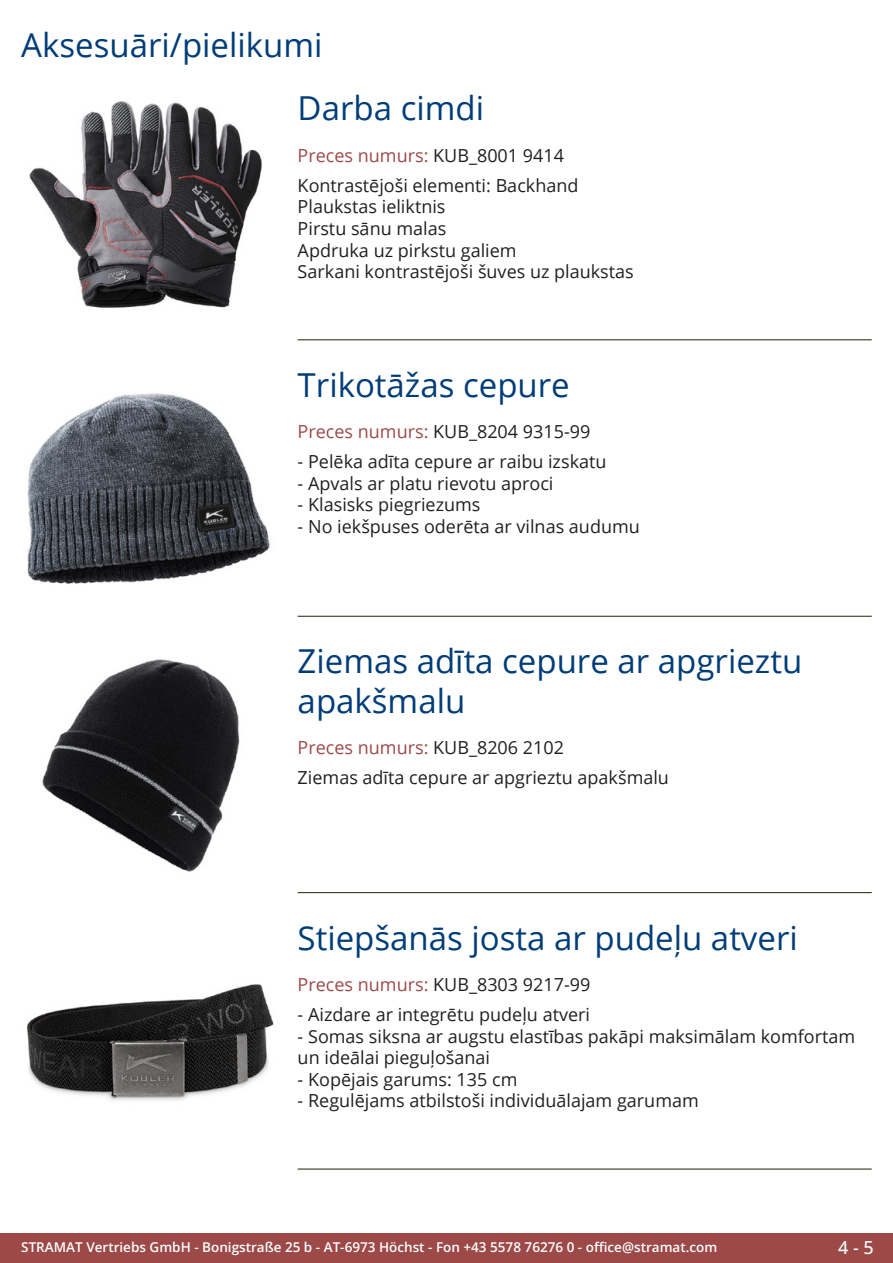
<style>
.page{position:relative;width:893px;height:1263px;background:#fff}
.page>*{position:absolute;margin:0;border:0;box-sizing:border-box;transform-origin:0 0}
.Produkttitel{font:33px/39.6px "Open Sans";color:#003d78}
.RastTitel{font:33px "Open Sans";color:#003d78}
.Beschreibung_Text{font:18px/21.6px "Open Sans";color:#231f20}
.TechDaten_Überschrif{font:18px "Open Sans";color:#231f20}
.TechDaten_Überschrif-2{font:18px "Open Sans";color:#9c4948}
.t1{font:500 18px "Open Sans";color:#fff}
.t2{font:600 13.5px "Open Sans";color:#fff}
.s1{color:#231f20}
.s2{color:#9c4948}
</style>
<div class="page">
<div style="left:0;top:1233px;width:893px;height:30px;background:#9c4948"></div>
<hr style="left:298px;top:340px;width:574px;height:1px;background:#201d08">
<hr style="left:298px;top:616px;width:574px;height:1px;background:#201d08">
<hr style="left:298px;top:892px;width:574px;height:1px;background:#201d08">
<hr style="left:298px;top:1169px;width:574px;height:1px;background:#201d08">
<img style="left:29px;top:100px;width:233px;height:208px">
<img style="left:27px;top:393px;width:243px;height:191px">
<img style="left:42px;top:659px;width:198px;height:213px">
<img style="left:27px;top:984px;width:247px;height:117px">
<p class="RastTitel" style="left:21px;top:22px;width:303px">Aksesuāri/pielikumi</p>
<p class="Produkttitel" style="left:298px;top:88px;width:188px">Darba cimdi</p>
<p class="TechDaten_Überschrif-2" style="left:298px;top:143px;width:268px">Preces numurs: <span class="s1">KUB_8001 9414</span></p>
<p class="Beschreibung_Text" style="left:298px;top:174px;width:338px">Kontrastējoši elementi: Backhand<br>Plaukstas ieliktnis<br>Pirstu sānu malas<br>Apdruka uz pirkstu galiem<br>Sarkani kontrastējoši šuves uz plaukstas</p>
<p class="Produkttitel" style="left:298px;top:364px;width:274px">Trikotāžas cepure</p>
<p class="TechDaten_Überschrif" style="left:298px;top:420px;width:294px"><span class="s2">Preces numurs:</span> KUB_8204 9315-99</p>
<p class="Beschreibung_Text" style="left:298px;top:450px;width:310px">- Pelēka adīta cepure ar raibu izskatu</p>
<p class="Beschreibung_Text" style="left:298px;top:472px;width:257px">- Apvals ar platu rievotu aproci</p>
<p class="Beschreibung_Text" style="left:298px;top:494px;width:184px">- Klasisks piegriezums</p>
<p class="Beschreibung_Text" style="left:298px;top:515px;width:344px">- No iekšpuses oderēta ar vilnas audumu</p>
<p class="Produkttitel" style="left:298px;top:640px;width:506px">Ziemas adīta cepure ar apgrieztu apakšmalu</p>
<p class="TechDaten_Überschrif-2" style="left:298px;top:735px;width:268px">Preces numurs: <span class="s1">KUB_8206 2102</span></p>
<p class="Beschreibung_Text" style="left:298px;top:766px;width:373px">Ziemas adīta cepure ar apgrieztu apakšmalu</p>
<p class="Produkttitel" style="left:298px;top:917px;width:502px">Stiepšanās josta ar pudeļu atveri</p>
<p class="TechDaten_Überschrif" style="left:298px;top:972px;width:294px"><span class="s2">Preces numurs:</span> KUB_8303 9217-99</p>
<p class="Beschreibung_Text" style="left:298px;top:1003px;width:294px">- Aizdare ar integrētu pudeļu atveri</p>
<p class="Beschreibung_Text" style="left:298px;top:1025px;width:559px">- Somas siksna ar augstu elastības pakāpi maksimālam komfortam un ideālai pieguļošanai</p>
<p class="Beschreibung_Text" style="left:298px;top:1068px;width:221px">- Kopējais garums: 135 cm</p>
<p class="Beschreibung_Text" style="left:298px;top:1089px;width:403px">- Regulējams atbilstoši individuālajam garumam</p>
<p class="t2" style="left:21px;top:1238px;width:698px">STRAMAT Vertriebs GmbH - Bonigstraße 25 b - AT-6973 Höchst - Fon +43 5578 76276 0 - office@stramat.com</p>
<p class="t1" style="left:838px;top:1234px;width:37px">4 - 5</p>
</div>
